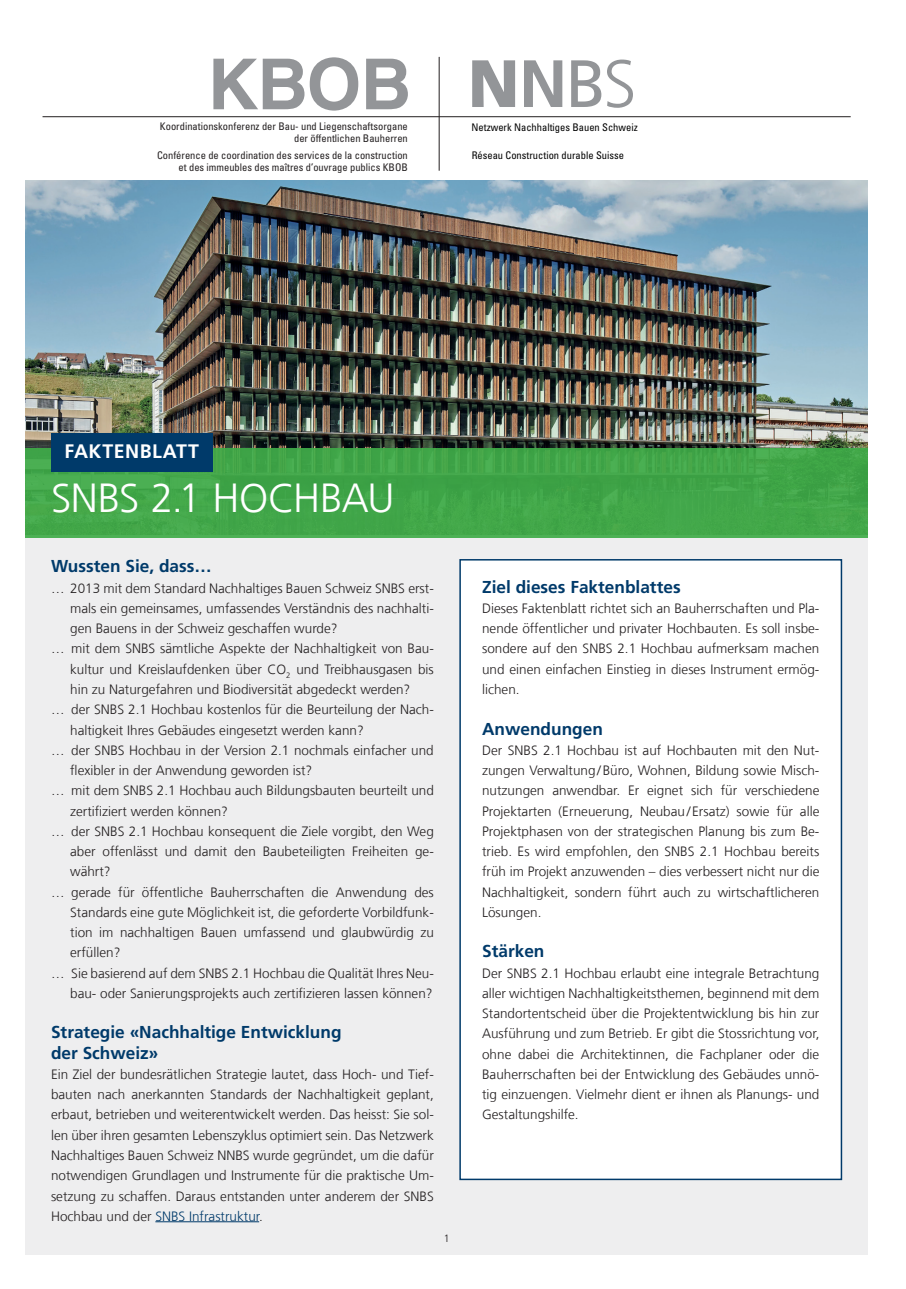
<style>
.page{position:relative;width:906px;height:1289px;background:#fff}
.page>*{position:absolute;margin:0;border:0;box-sizing:border-box;transform-origin:0 0}
.t1{font:900 66.75px "Frutiger LT Com";color:#939598}
.t2{font:300 40.5px "Frutiger LT Com";letter-spacing:-.015em;color:#fff}
.t3{font:700 19.5px "Frutiger LT Com";letter-spacing:.025em;color:#fff}
.t4{font:700 17.25px/20.2px "Frutiger LT Com";color:#003a6a}
.t5{font:300 13.5px/20.2px "Frutiger LT Com";color:#231f20;text-align:justify}
.t6{font:condensed 10.5px/12px "Univers LT Std";color:#231f20;text-align:right}
.t7{font:condensed 10.5px "Univers LT Std";color:#000001}
.t8{font:300 10.5px "Frutiger LT Com";color:#231f20}
.s1{font-weight:700}
.s2{font-weight:400}
.s3{font-weight:300}
.s4{color:#003a6a}
</style>
<div class="page">
<div style="left:26px;top:477px;width:841px;height:777px;background:#eeeeef"></div>
<img style="left:26px;top:181px;width:841px;height:267px">
<div style="left:26px;top:448px;width:841px;height:89px;background:#3fac48"></div>
<div style="left:51px;top:433px;width:162px;height:38px;background:#003a6a"></div>
<svg style="left:213px;top:59px;width:91px;height:50px"></svg>
<svg style="left:310px;top:57px;width:48px;height:54px"></svg>
<svg style="left:366px;top:59px;width:42px;height:50px"></svg>
<hr style="left:439px;top:57px;width:1px;height:114px;background:#231f20">
<hr style="left:43px;top:116px;width:807px;height:1px;background:#231f20">
<hr style="left:155px;top:1221px;width:104px;height:1px;background:#003a6a">
<div style="left:460px;top:560px;width:381px;height:619px;background:#fff"></div>
<div style="left:459px;top:559px;width:383px;height:621px;border:2px solid #003a6a"></div>
<p class="t6" style="left:160px;top:120px;width:249px">Koordinationskonferenz der Bau- und Liegenschaftsorgane der öffentlichen Bauherren</p>
<p class="t6" style="left:157px;top:149px;width:252px">Conférence de coordination des services de la construction et des immeubles des maîtres d’ouvrage publics KBOB</p>
<h1 class="t1" style="left:468px;top:44px;width:170px">N<span class="s1">N</span><span class="s2">B</span><span class="s3">S</span></h1>
<p class="t7" style="left:471px;top:121px;width:168px">Netzwerk Nachhaltiges Bauen Schweiz</p>
<p class="t7" style="left:472px;top:149px;width:154px">Réseau Construction durable Suisse</p>
<h3 class="t3" style="left:65px;top:440px;width:136px">FAKTENBLATT</h3>
<h2 class="t2" style="left:51px;top:474px;width:345px">SNBS 2.1 HOCHBAU</h2>
<p class="t4" style="left:51px;top:556px;width:162px">Wussten Sie, dass…</p>
<p class="t5" style="left:51px;top:578px;width:384px">… 2013 mit dem Standard Nachhaltiges Bauen Schweiz SNBS erst-</p>
<p class="t5" style="left:70px;top:598px;width:365px">mals ein gemeinsames, umfassendes Verständnis des nachhalti-</p>
<p class="t5" style="left:70px;top:618px;width:269px">gen Bauens in der Schweiz geschaffen wurde?</p>
<p class="t5" style="left:51px;top:638px;width:384px">… mit dem SNBS sämtliche Aspekte der Nachhaltigkeit von Bau-</p>
<p class="t5" style="left:70px;top:659px;width:365px">kultur und Kreislaufdenken über CO<sub>2</sub> und Treibhausgasen bis</p>
<p class="t5" style="left:70px;top:679px;width:342px">hin zu Naturgefahren und Biodiversität abgedeckt werden?</p>
<p class="t5" style="left:51px;top:699px;width:384px">… der SNBS 2.1 Hochbau kostenlos für die Beurteilung der Nach-</p>
<p class="t5" style="left:70px;top:719px;width:295px">haltigkeit Ihres Gebäudes eingesetzt werden kann?</p>
<p class="t5" style="left:51px;top:740px;width:384px">… der SNBS Hochbau in der Version 2.1 nochmals einfacher und</p>
<p class="t5" style="left:70px;top:760px;width:244px">flexibler in der Anwendung geworden ist?</p>
<p class="t5" style="left:51px;top:780px;width:384px">… mit dem SNBS 2.1 Hochbau auch Bildungsbauten beurteilt und</p>
<p class="t5" style="left:70px;top:800px;width:159px">zertifiziert werden können?</p>
<p class="t5" style="left:51px;top:821px;width:384px">… der SNBS 2.1 Hochbau konsequent die Ziele vorgibt, den Weg</p>
<p class="t5" style="left:70px;top:841px;width:365px">aber offenlässt und damit den Baubeteiligten Freiheiten ge-</p>
<p class="t5" style="left:70px;top:861px;width:42px">währt?</p>
<p class="t5" style="left:51px;top:881px;width:384px">… gerade für öffentliche Bauherrschaften die Anwendung des</p>
<p class="t5" style="left:70px;top:902px;width:365px">Standards eine gute Möglichkeit ist, die geforderte Vorbildfunk-</p>
<p class="t5" style="left:70px;top:922px;width:365px">tion im nachhaltigen Bauen umfassend und glaubwürdig zu</p>
<p class="t5" style="left:70px;top:942px;width:52px">erfüllen?</p>
<p class="t5" style="left:51px;top:962px;width:384px">… Sie basierend auf dem SNBS 2.1 Hochbau die Qualität Ihres Neu-</p>
<p class="t5" style="left:70px;top:983px;width:364px">bau- oder Sanierungsprojekts auch zertifizieren lassen können?</p>
<p class="t4" style="left:51px;top:1022px;width:292px">Strategie «Nachhaltige Entwicklung der Schweiz»</p>
<p class="t5" style="left:51px;top:1064px;width:384px">Ein Ziel der bundesrätlichen Strategie lautet, dass Hoch- und Tief&shy;bauten nach anerkannten Standards der Nachhaltigkeit geplant, erbaut, betrieben und weiterentwickelt werden. Das heisst: Sie sol&shy;len über ihren gesamten Lebenszyklus optimiert sein. Das Netzwerk Nachhaltiges Bauen Schweiz NNBS wurde gegründet, um die dafür notwendigen Grundlagen und Instrumente für die praktische Um&shy;setzung zu schaffen. Daraus entstanden unter anderem der SNBS Hochbau und der <span class="s4">SNBS Infrastruktur</span>.</p>
<p class="t8" style="left:444px;top:1231px;width:7px">1</p>
<p class="t4" style="left:482px;top:576px;width:200px">Ziel dieses Faktenblattes</p>
<p class="t5" style="left:482px;top:598px;width:339px">Dieses Faktenblatt richtet sich an Bauherrschaften und Pla&shy;nende öffentlicher und privater Hochbauten. Es soll insbe&shy;sondere auf den SNBS 2.1 Hochbau aufmerksam machen und einen einfachen Einstieg in dieses Instrument ermög&shy;lichen.</p>
<p class="t4" style="left:482px;top:718px;width:122px">Anwendungen</p>
<p class="t5" style="left:482px;top:740px;width:339px">Der SNBS 2.1 Hochbau ist auf Hochbauten mit den Nut&shy;zungen Verwaltung/Büro, Wohnen, Bildung sowie Misch&shy;nutzungen anwendbar. Er eignet sich für verschiedene Projektarten (Erneuerung, Neubau/Ersatz) sowie für alle Projektphasen von der strategischen Planung bis zum Be&shy;trieb. Es wird empfohlen, den SNBS 2.1 Hochbau bereits früh im Projekt anzuwenden – dies verbessert nicht nur die Nachhaltigkeit, sondern führt auch zu wirtschaftlicheren Lösungen.</p>
<p class="t4" style="left:482px;top:941px;width:64px">Stärken</p>
<p class="t5" style="left:482px;top:962px;width:339px">Der SNBS 2.1 Hochbau erlaubt eine integrale Betrachtung aller wichtigen Nachhaltigkeitsthemen, beginnend mit dem Standortentscheid über die Projektentwicklung bis hin zur Ausführung und zum Betrieb. Er gibt die Stossrichtung vor, ohne dabei die Architektinnen, die Fachplaner oder die Bauherrschaften bei der Entwicklung des Gebäudes unnö&shy;tig einzuengen. Vielmehr dient er ihnen als Planungs- und Gestaltungshilfe.</p>
</div>
